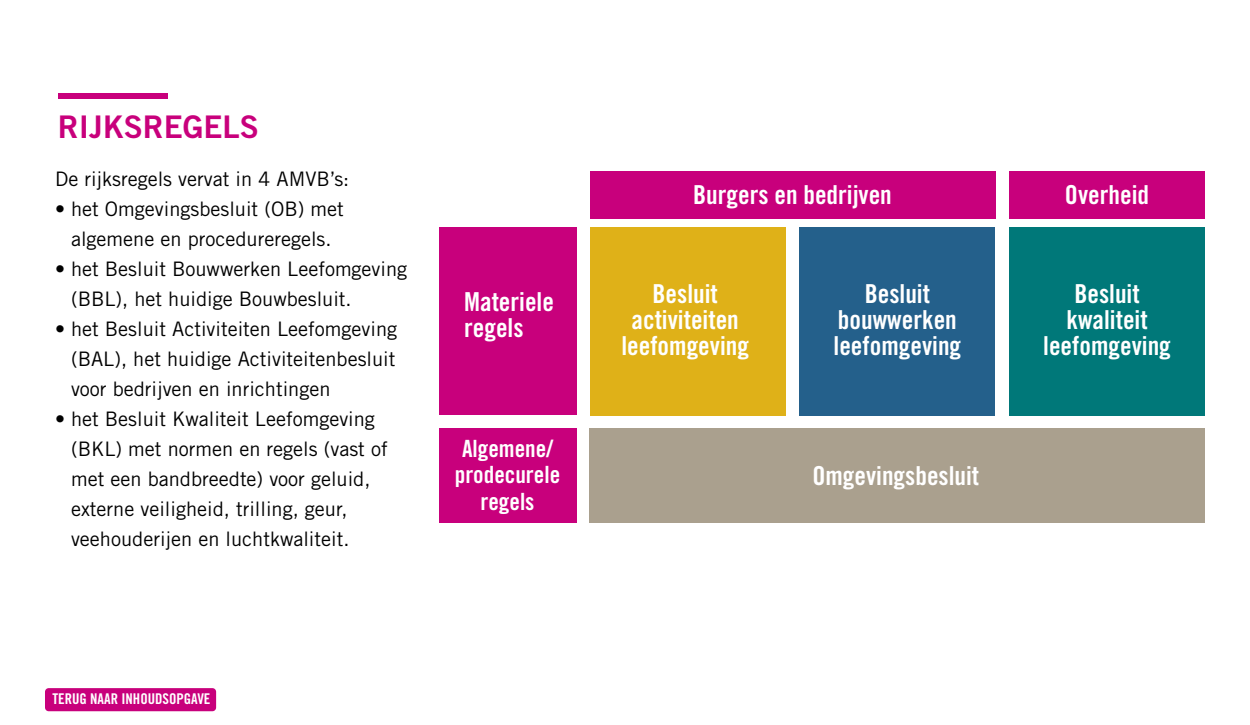
<style>
.page{position:relative;width:1250px;height:725px;background:#fff}
.page>*{position:absolute;margin:0;border:0;box-sizing:border-box;transform-origin:0 0}
.t1{font:31.25px "Trade Gothic LT Std Bd 2";color:#c8007c}
.t2{font:26.12px/26.1px "Trade Gothic LT Std Bd Cn 20";color:#fff;text-align:center}
.t3{font:23.75px/26.1px "Trade Gothic LT Std Bd Cn 20";color:#fff;text-align:center}
.t4{font:20px/30px "Trade Gothic LT Std";color:#000}
.t5{font:14.75px "Trade Gothic LT Std Bd Cn 20";color:#fff}
</style>
<div class="page">
<div style="left:45px;top:688px;width:171px;height:23px;background:#c8007c;border-radius:4px"></div>
<div style="left:590px;top:227px;width:196px;height:188px;background:#dfb118"></div>
<div style="left:799px;top:227px;width:196px;height:188px;background:#24608b"></div>
<div style="left:1009px;top:227px;width:196px;height:188px;background:#007879"></div>
<div style="left:590px;top:429px;width:615px;height:94px;background:#aaa08e"></div>
<svg style="left:58px;top:93px;width:110px;height:6px"></svg>
<div style="left:439px;top:228px;width:137px;height:187px;background:#c8007c"></div>
<div style="left:439px;top:429px;width:137px;height:94px;background:#c8007c"></div>
<div style="left:590px;top:171px;width:405px;height:47px;background:#c8007c"></div>
<div style="left:1009px;top:171px;width:196px;height:47px;background:#c8007c"></div>
<h1 class="t1" style="left:58px;top:107px;width:203px">RIJKSREGELS</h1>
<p class="t4" style="left:55px;top:163px;width:296px">De rijksregels vervat in 4 AMVB’s:</p>
<p class="t4" style="left:55px;top:193px;width:290px;text-align:center">• het Omgevingsbesluit (OB) met algemene en procedureregels.</p>
<p class="t4" style="left:71px;top:253px;width:338px;text-indent:-16px">• het Besluit Bouwwerken Leefomgeving (BBL), het huidige Bouwbesluit.</p>
<p class="t4" style="left:71px;top:313px;width:328px;text-align:justify;text-indent:-16px">• het Besluit Activiteiten Leefomgeving (BAL), het huidige Activiteitenbesluit voor bedrijven en inrichtingen</p>
<p class="t4" style="left:71px;top:403px;width:318px;text-indent:-16px">• het Besluit Kwaliteit Leefomgeving (BKL) met normen en regels (vast of met een bandbreedte) voor geluid, externe veiligheid, trilling, geur, veehouderijen en luchtkwaliteit.</p>
<h2 class="t2" style="left:693px;top:182px;width:200px">Burgers en bedrijven</h2>
<h2 class="t2" style="left:1065px;top:182px;width:86px">Overheid</h2>
<h2 class="t2" style="left:464px;top:288px;width:91px;text-align:left">Materiele regels</h2>
<h2 class="t2" style="left:621px;top:280px;width:129px">Besluit activiteiten leefomgeving</h2>
<h2 class="t2" style="left:834px;top:280px;width:129px">Besluit bouwwerken leefomgeving</h2>
<h2 class="t2" style="left:1043px;top:280px;width:129px">Besluit kwaliteit leefomgeving</h2>
<p class="t3" style="left:455px;top:436px;width:107px">Algemene/ prodecurele regels</p>
<h2 class="t2" style="left:812px;top:463px;width:168px">Omgevingsbesluit</h2>
<p class="t5" style="left:52px;top:690px;width:160px">TERUG NAAR INHOUDSOPGAVE</p>
</div>
